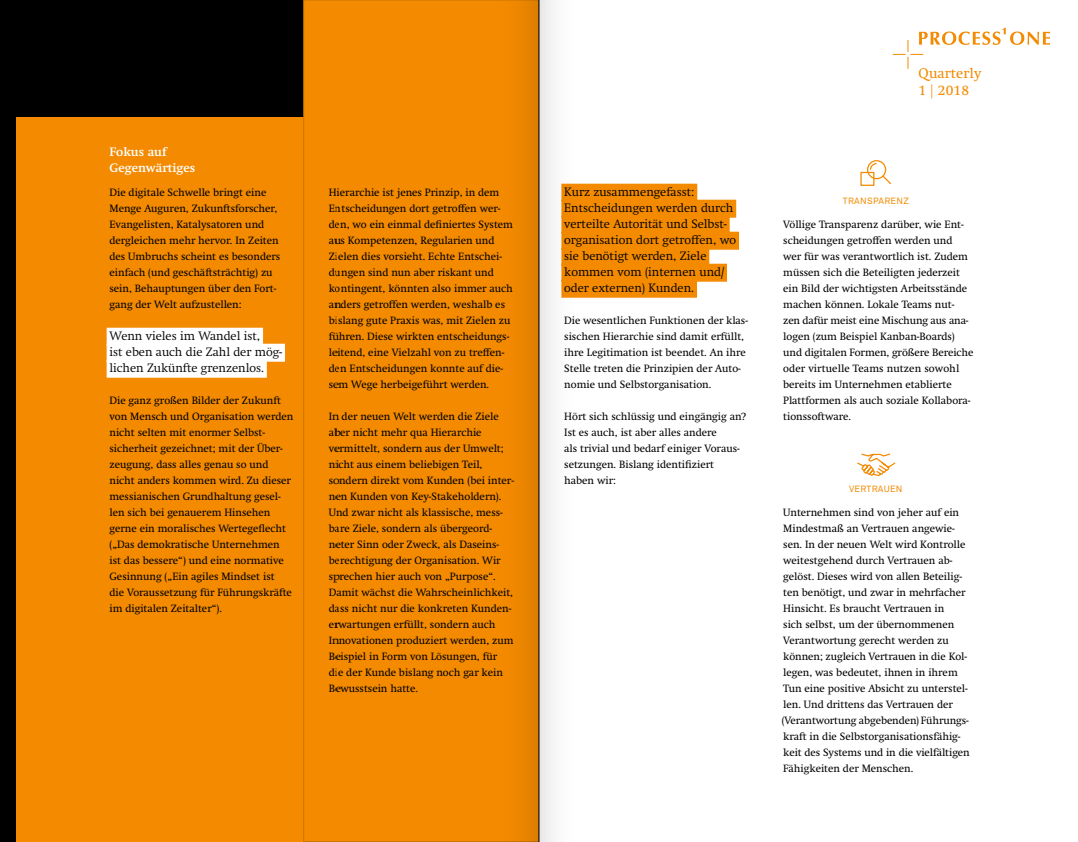
<style>
.page{position:relative;width:1078px;height:842px;background:#fff}
.page>*{position:absolute;margin:0;border:0;box-sizing:border-box;transform-origin:0 0}
.t1{font:14px/17px "Swift";letter-spacing:.01em;color:#f38a00}
.t2{font:300 12px/16px "Swift";color:#000}
.t3{font:700 12px/16px "Swift";color:#fff}
.t4{font:10.5px/16px "Swift";color:#000}
.t5{font:9px "Akkurat Std";letter-spacing:.03em;color:#f38a00}
</style>
<div class="page">
<div style="left:0;top:0;width:1077px;height:842px;background:#000"></div>
<div style="left:17px;top:117px;width:522px;height:725px;background:#f38a00"></div>
<div style="left:303px;top:0;width:235px;height:841px;background:#f38a00"></div>
<div style="left:539px;top:0;width:538px;height:842px;background:#fff"></div>
<svg style="left:892px;top:28px;width:157px;height:41px"></svg>
<div style="left:107px;top:328px;width:156px;height:18px;background:#fff"></div>
<div style="left:107px;top:344px;width:178px;height:18px;background:#fff"></div>
<div style="left:107px;top:360px;width:160px;height:18px;background:#fff"></div>
<svg style="left:866px;top:160px;width:26px;height:26px"></svg>
<div style="left:860px;top:172px;width:14px;height:14px;border:1px solid #f38a00"></div>
<svg style="left:857px;top:453px;width:39px;height:23px"></svg>
<hr style="left:538px;top:0;width:1px;height:842px;background:#000">
<svg style="left:539px;top:1px;width:201px;height:840px"></svg>
<p class="t3" style="left:109px;top:144px;width:87px">Fokus auf<br>Gegenwärtiges</p>
<p class="t4" style="left:109px;top:184px;width:172px">Die digitale Schwelle bringt eine Menge Auguren, Zukunftsforscher, Evangelisten, Katalysatoren und dergleichen mehr hervor. In Zeiten des Umbruchs scheint es besonders einfach (und geschäftsträchtig) zu sein, Behauptungen über den Fort&shy;gang der Welt aufzustellen:</p>
<p class="t2" style="left:109px;top:328px;width:174px">Wenn vieles im Wandel ist,<br>ist eben auch die Zahl der mög&shy;lichen Zukünfte grenzenlos.</p>
<p class="t4" style="left:109px;top:392px;width:185px">Die ganz großen Bilder der Zukunft von Mensch und Organisation werden nicht selten mit enormer Selbst&shy;sicherheit gezeichnet; mit der Über&shy;zeugung, dass alles genau so und nicht anders kommen wird. Zu dieser messianischen Grundhaltung gesel&shy;len sich bei genauerem Hinsehen gerne ein moralisches Wertegeflecht („Das demokratische Unternehmen ist das bessere“) und eine normative Gesinnung („Ein agiles Mindset ist<br>die Voraussetzung für Führungskräfte im digitalen Zeitalter“).</p>
<p class="t4" style="left:329px;top:184px;width:186px">Hierarchie ist jenes Prinzip, in dem Entscheidungen dort getroffen wer&shy;den, wo ein einmal definiertes System aus Kompetenzen, Regularien und Zielen dies vorsieht. Echte Entschei&shy;dungen sind nun aber riskant und kontingent, könnten also immer auch anders getroffen werden, weshalb es bislang gute Praxis was, mit Zielen zu führen. Diese wirkten entscheidungs&shy;leitend, eine Vielzahl von zu treffen&shy;den Entscheidungen konnte auf die&shy;sem Wege herbeigeführt werden.</p>
<p class="t4" style="left:329px;top:408px;width:187px">In der neuen Welt werden die Ziele aber nicht mehr qua Hierarchie vermittelt, sondern aus der Umwelt; nicht aus einem beliebigen Teil, sondern direkt vom Kunden (bei inter&shy;nen Kunden von Key-Stakeholdern).<br>Und zwar nicht als klassische, mess&shy;bare Ziele, sondern als übergeord&shy;neter Sinn oder Zweck, als Daseins&shy;berechtigung der Organisation. Wir sprechen hier auch von „Purpose“.<br>Damit wächst die Wahrscheinlichkeit, dass nicht nur die konkreten Kunden&shy;erwartungen erfüllt, sondern auch Innovationen produziert werden, zum Beispiel in Form von Lösungen, für die der Kunde bislang noch gar kein Bewusstsein hatte.</p>
<h1 class="t1" style="left:918px;top:65px;width:64px">Quarterly<br>1 | 2018</h1>
<p class="t2" style="left:564px;top:184px;width:173px">Kurz zusammengefasst:<br>Entscheidungen werden durch verteilte Autorität und Selbst&shy;organisation dort getroffen, wo sie benötigt werden, Ziele kommen vom (internen und/ oder externen) Kunden.</p>
<p class="t4" style="left:564px;top:312px;width:185px">Die wesentlichen Funktionen der klas&shy;sischen Hierarchie sind damit erfüllt, ihre Legitimation ist beendet. An ihre Stelle treten die Prinzipien der Auto&shy;nomie und Selbstorganisation.</p>
<p class="t4" style="left:564px;top:408px;width:183px">Hört sich schlüssig und eingängig an?<br>Ist es auch, ist aber alles andere<br>als trivial und bedarf einiger Voraus&shy;setzungen. Bislang identifiziert haben wir:</p>
<p class="t5" style="left:842px;top:196px;width:67px">TRANSPARENZ</p>
<p class="t4" style="left:783px;top:216px;width:192px">Völlige Transparenz darüber, wie Ent&shy;scheidungen getroffen werden und<br>wer für was verantwortlich ist. Zudem müssen sich die Beteiligten jederzeit ein Bild der wichtigsten Arbeitsstände machen können. Lokale Teams nut&shy;zen dafür meist eine Mischung aus ana&shy;logen (zum Beispiel Kanban-Boards) und digitalen Formen, größere Bereiche oder virtuelle Teams nutzen sowohl bereits im Unternehmen etablierte Plattformen als auch soziale Kollabora&shy;tionssoftware.</p>
<p class="t5" style="left:848px;top:484px;width:55px">VERTRAUEN</p>
<p class="t4" style="left:781px;top:504px;width:189px">Unternehmen sind von jeher auf ein Mindestmaß an Vertrauen angewie&shy;sen. In der neuen Welt wird Kontrolle weitestgehend durch Vertrauen ab&shy;gelöst. Dieses wird von allen Beteilig&shy;ten benötigt, und zwar in mehrfacher Hinsicht. Es braucht Vertrauen in<br>sich selbst, um der übernommenen Verantwortung gerecht werden zu können; zugleich Vertrauen in die Kol&shy;legen, was bedeutet, ihnen in ihrem Tun eine positive Absicht zu unterstel&shy;len. Und drittens das Vertrauen der (Verantwortung abgebenden) Führungs&shy;kraft in die Selbstorganisationsfähig&shy;keit des Systems und in die vielfältigen Fähigkeiten der Menschen.</p>
</div>
